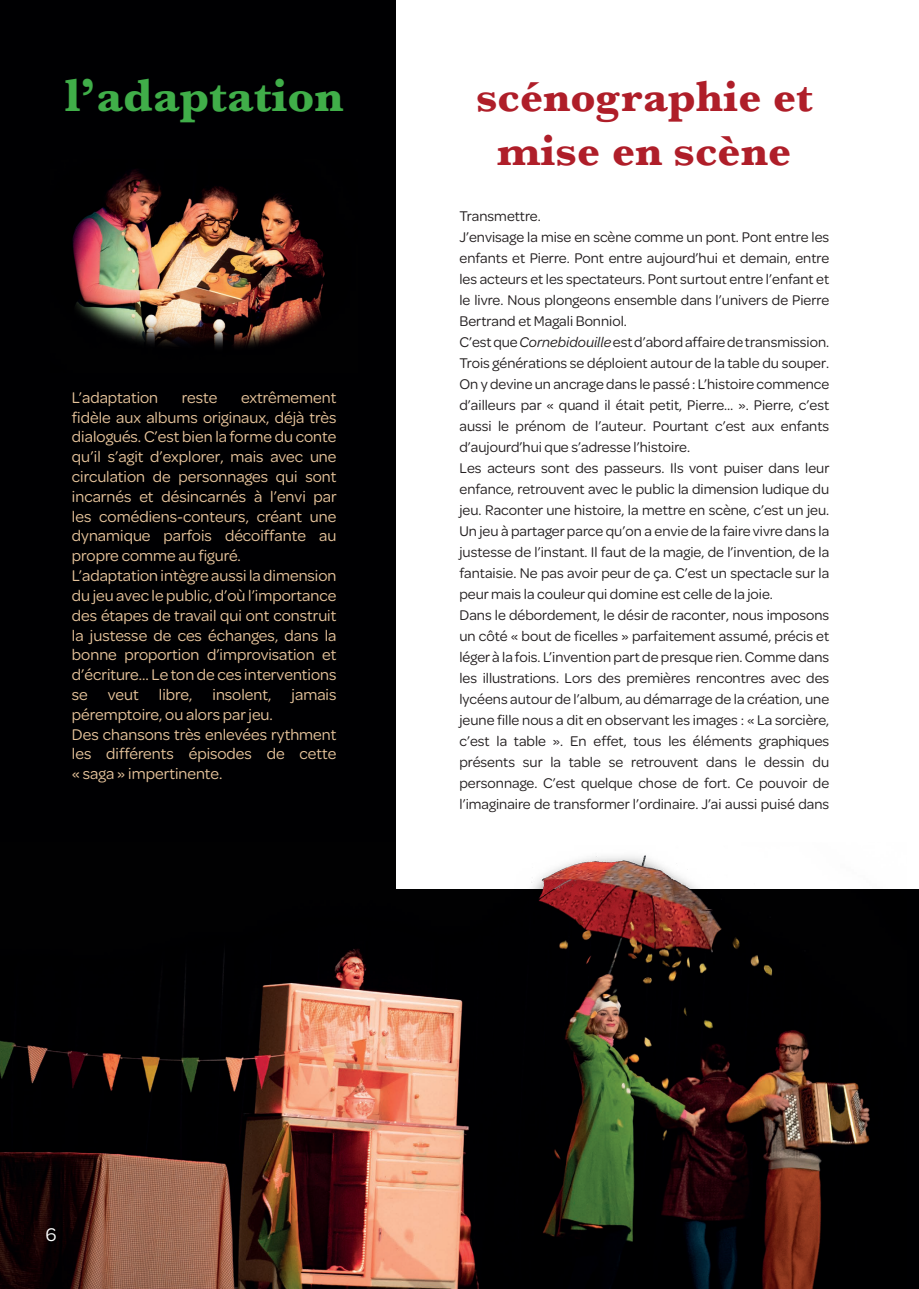
<style>
.page{position:relative;width:919px;height:1289px;background:#fff}
.page>*{position:absolute;margin:0;border:0;box-sizing:border-box;transform-origin:0 0}
.t1{font:700 48px "Baskerville";color:#40ae49}
.t2{font:700 45px/54px "Baskerville";color:#af1e29;text-align:center}
.t3{font:19.5px "Omnes";color:#fff}
.t4{font:16.5px/19.8px "Omnes";color:#e7c49b}
.t5{font:15px/21px "Omnes";color:#231f20}
.s1{font-style:italic}
</style>
<div class="page">
<div style="left:0;top:0;width:395px;height:901px;background:#000002"></div>
<img style="left:72px;top:169px;width:253px;height:178px">
<img style="left:0;top:842px;width:906px;height:446px">
<h1 class="t1" style="left:65px;top:62px;width:280px">l’adaptation</h1>
<h2 class="t2" style="left:476px;top:69px;width:338px">scénographie et mise en scène</h2>
<p class="t4" style="left:72px;top:386px;width:266px;text-indent:169px">extrêmement fidèle aux albums originaux, déjà très dialogués. C’est bien la forme du conte qu’il s’agit d’explorer, mais avec une circulation de personnages qui sont incarnés et désincarnés à l’envi par les comédiens-conteurs, créant une dynamique parfois décoiffante au propre comme au figuré.<br>L’adaptation intègre aussi la dimension du jeu avec le public, d’où l’importance des étapes de travail qui ont construit la justesse de ces échanges, dans la bonne proportion d’improvisation et d’écriture… Le ton de ces interventions se veut libre, insolent, jamais péremptoire, ou alors par jeu.<br>Des chansons très enlevées rythment les différents épisodes de cette « saga » impertinente.</p>
<p class="t4" style="left:72px;top:386px;width:88px">L’adaptation</p>
<p class="t4" style="left:182px;top:386px;width:37px">reste</p>
<p class="t5" style="left:459px;top:204px;width:371px">Transmettre.<br>J’envisage la mise en scène comme un pont. Pont entre les enfants et Pierre. Pont entre aujourd’hui et demain, entre les acteurs et les spectateurs. Pont surtout entre l’enfant et le livre. Nous plongeons ensemble dans l’univers de Pierre Bertrand et Magali Bonniol.<br>C’est que <span class="s1">Cornebidouille</span> est d’abord affaire de transmission.<br>Trois générations se déploient autour de la table du souper.<br>On y devine un ancrage dans le passé : L’histoire commence d’ailleurs par « quand il était petit, Pierre… ». Pierre, c’est aussi le prénom de l’auteur. Pourtant c’est aux enfants d’aujourd’hui que s’adresse l’histoire.<br>Les acteurs sont des passeurs. Ils vont puiser dans leur enfance, retrouvent avec le public la dimension ludique du jeu. Raconter une histoire, la mettre en scène, c’est un jeu.<br>Un jeu à partager parce qu’on a envie de la faire vivre dans la justesse de l’instant. Il faut de la magie, de l’invention, de la fantaisie. Ne pas avoir peur de ça. C’est un spectacle sur la peur mais la couleur qui domine est celle de la joie.<br>Dans le débordement, le désir de raconter, nous imposons un côté « bout de ficelles » parfaitement assumé, précis et léger à la fois. L’invention part de presque rien. Comme dans les illustrations. Lors des premières rencontres avec des lycéens autour de l’album, au démarrage de la création, une jeune fille nous a dit en observant les images : « La sorcière, c’est la table ». En effet, tous les éléments graphiques présents sur la table se retrouvent dans le dessin du personnage. C’est quelque chose de fort. Ce pouvoir de l’imaginaire de transformer l’ordinaire. J’ai aussi puisé dans</p>
<h3 class="t3" style="left:45px;top:1221px;width:13px">6</h3>
</div>
